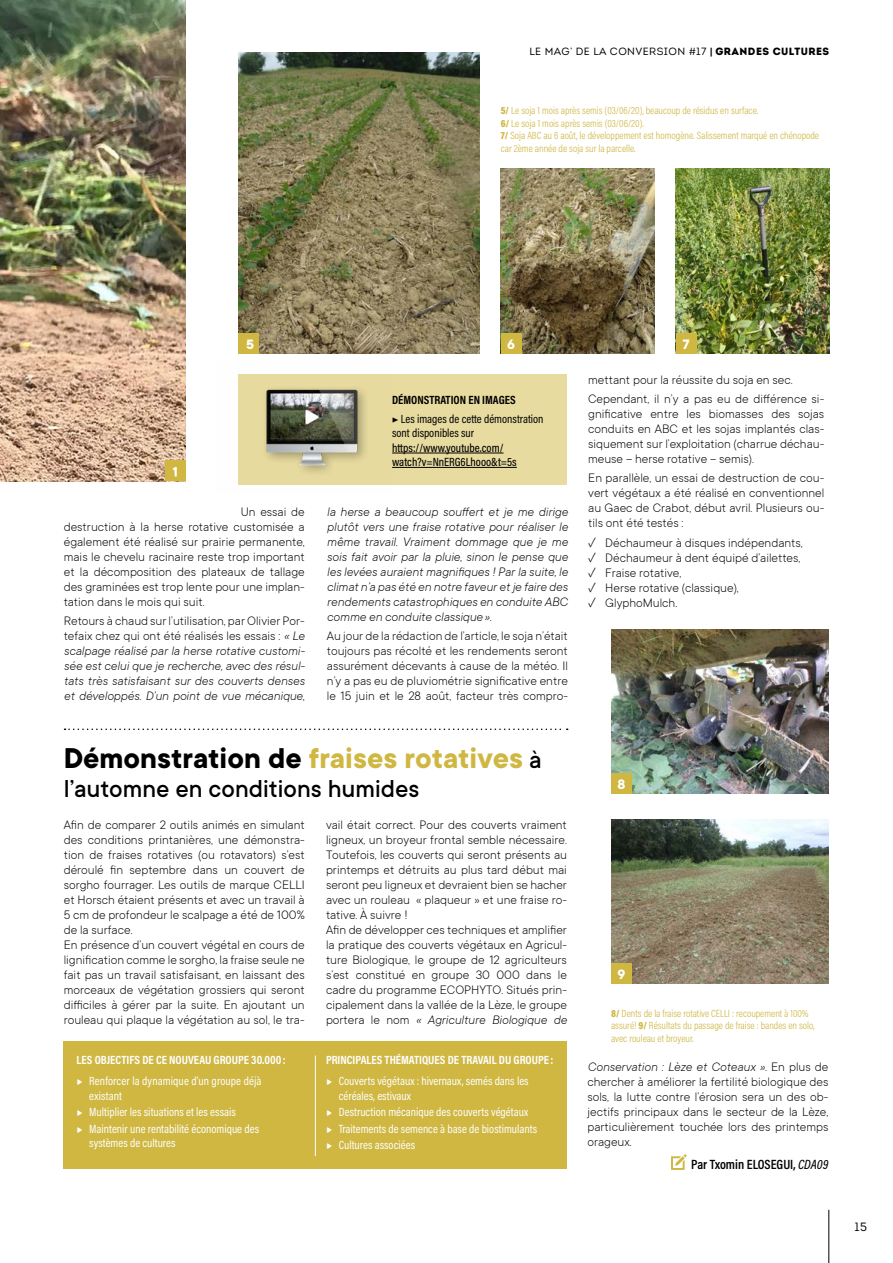
<style>
.page{position:relative;width:893px;height:1263px;background:#fff}
.page>*{position:absolute;margin:0;border:0;box-sizing:border-box;transform-origin:0 0}
.t1{font:700 31.5px "TT Commons";color:#cfb742}
.t2{font:500 27px "TT Commons";color:#000}
.t3{font:700 15px "TT Commons";color:#fff}
.t4{font:300 13.5px/15px "TT Commons";color:#000;text-align:justify}
.t5{font:italic 300 13.5px/15px "TT Commons";color:#000;text-align:justify}
.t6{font:600 13.5px "Acumin Pro Cond";color:#000}
.t7{font:12px/16.5px "Acumin Pro Cond";color:#fff}
.t8{font:700 12px/20.9px "Acumin Pro Cond";color:#fff}
.t9{font:12px/18.6px "Acumin Pro Cond";color:#000}
.t10{font:500 12px/14.4px "Acumin Pro Cond";color:#000}
.t11{font:12px "Intro Rust Book Base";color:#000}
.t12{font:300 10.5px/12.6px "Acumin Pro Cond";color:#cfb742}
.t13{font:10.5px "Intro Rust Book Base";letter-spacing:.04em;color:#000}
.s1{font-family:"Informative";font-weight:900}
.s2{font-family:"Intro Rust Base"}
.s3{font-weight:900}
.s4{font-family:"Acumin Pro Cond"}
.s5{font-weight:700}
.s6{font-weight:700;font-size:10.5px}
.s7{font-style:normal}
.s8{color:#000}
.s9{font-weight:500;font-size:27px;color:#000}
.s10{font-family:"Cera Round Basic";font-weight:400}
.s11{font-weight:400}
.s12{font-family:"Cera Round Basic"}
.s13{font-style:italic}
.s14{font-weight:500;font-style:italic}
</style>
<div class="page">
<div style="left:239px;top:374px;width:328px;height:111px;background:#e7dba0"></div>
<div style="left:64px;top:1041px;width:503px;height:128px;background:#cfb742"></div>
<img style="left:0;top:0;width:185px;height:481px">
<img style="left:611px;top:629px;width:217px;height:164px">
<img style="left:239px;top:53px;width:241px;height:300px">
<img style="left:501px;top:168px;width:153px;height:185px">
<img style="left:676px;top:168px;width:153px;height:185px">
<img style="left:611px;top:819px;width:217px;height:164px">
<hr style="left:828px;top:1210px;width:1px;height:53px;background:#000">
<svg style="left:671px;top:1154px;width:16px;height:16px"></svg>
<hr style="left:392px;top:453px;width:111px;height:1px;background:#000">
<hr style="left:392px;top:467px;width:125px;height:1px;background:#000">
<svg style="left:65px;top:728px;width:503px;height:2px"></svg>
<div style="left:165px;top:461px;width:20px;height:20px;background:#cfb742"></div>
<svg style="left:173px;top:467px;width:4px;height:9px"></svg>
<div style="left:239px;top:333px;width:20px;height:20px;background:#cfb742"></div>
<div style="left:501px;top:333px;width:21px;height:20px;background:#cfb742"></div>
<div style="left:676px;top:333px;width:20px;height:20px;background:#cfb742"></div>
<div style="left:611px;top:773px;width:21px;height:20px;background:#cfb742"></div>
<div style="left:611px;top:963px;width:21px;height:20px;background:#cfb742"></div>
<img style="left:238px;top:374px;width:155px;height:111px">
<hr style="left:315px;top:1055px;width:1px;height:101px;background:#fff">
<p class="t13" style="left:529px;top:45px;width:301px">LE MAG’ DE LA CONVERSION #17 <span class="s1">|</span> <span class="s2">GRANDES CULTURES</span></p>
<p class="t12" style="left:501px;top:104px;width:320px"><span class="s3">5/</span> Le soja 1 mois après semis (03/06/20), beaucoup de résidus en surface.<br><span class="s3">6/</span> Le soja 1 mois après semis (03/06/20).<br><span class="s3">7/</span> Soja ABC au 6 août, le développement est homogène. Salissement marqué en chénopode car 2ème année de soja sur la parcelle.</p>
<p class="t3" style="left:246px;top:336px;width:9px">5</p>
<p class="t3" style="left:507px;top:336px;width:9px">6</p>
<p class="t3" style="left:682px;top:336px;width:9px">7</p>
<p class="t4" style="left:588px;top:370px;width:238px;line-height:19.2px">mettant pour la réussite du soja en sec.<br>Cependant, il n’y a pas eu de différence si-</p>
<p class="t4" style="left:588px;top:406px;width:238px">gnificative entre les biomasses des sojas conduits en ABC et les sojas implantés clas&shy;siquement sur l’exploitation (charrue déchau&shy;meuse – herse rotative – semis).</p>
<p class="t4" style="left:588px;top:470px;width:238px">En parallèle, un essai de destruction de cou&shy;vert végétaux a été réalisé en conventionnel au Gaec de Crabot, début avril. Plusieurs ou&shy;tils ont été testés :</p>
<p class="t4" style="left:588px;top:535px;width:216px"><span class="s4">✓</span> Déchaumeur à disques indépendants,</p>
<p class="t4" style="left:588px;top:550px;width:214px"><span class="s4">✓</span> Déchaumeur à dent équipé d’ailettes,</p>
<p class="t4" style="left:588px;top:565px;width:95px"><span class="s4">✓</span> Fraise rotative,</p>
<p class="t4" style="left:588px;top:580px;width:152px"><span class="s4">✓</span> Herse rotative (classique),</p>
<p class="t4" style="left:588px;top:595px;width:91px"><span class="s4">✓</span> GlyphoMulch.</p>
<p class="t9" style="left:392px;top:391px;width:153px"><span class="s5">DÉMONSTRATION EN IMAGES<br></span><span class="s6">▶</span> Les images de cette démonstration</p>
<p class="t9" style="left:392px;top:424px;width:83px">sont disponibles sur</p>
<p class="t10" style="left:392px;top:440px;width:126px">https://www.youtube.com/ watch?v=NnERG6Lhooo&amp;t=5s</p>
<p class="t4" style="left:64px;top:504px;width:242px;text-indent:177px">Un essai de destruction à la herse rotative customisée a également été réalisé sur prairie permanente, mais le chevelu racinaire reste trop important et la décomposition des plateaux de tallage des graminées est trop lente pour une implan&shy;tation dans le mois qui suit.</p>
<p class="t5" style="left:64px;top:613px;width:243px"><span class="s7">Retours à chaud sur l’utilisation, par Olivier Por&shy;tefaix chez qui ont été réalisés les essais :</span> « Le scalpage réalisé par la herse rotative customi&shy;sée est celui que je recherche, avec des résul&shy;tats très satisfaisant sur des couverts denses et développés. D’un point de vue mécanique,</p>
<p class="t5" style="left:327px;top:504px;width:242px">la herse a beaucoup souffert et je me dirige plutôt vers une fraise rotative pour réaliser le même travail. Vraiment dommage que je me sois fait avoir par la pluie, sinon le pense que les levées auraient magnifiques ! Par la suite, le climat n’a pas été en notre faveur et je faire des rendements catastrophiques en conduite ABC comme en conduite classique »<span class="s7">.</span></p>
<p class="t4" style="left:327px;top:628px;width:242px">Au jour de la rédaction de l’article, le soja n’était toujours pas récolté et les rendements seront assurément décevants à cause de la météo. Il n’y a pas eu de pluviométrie significative entre le 15 juin et le 28 août, facteur très compro-</p>
<h1 class="t1" style="left:64px;top:741px;width:479px"><span class="s8">Démonstration de</span> fraises rotatives <span class="s9">à</span></h1>
<h2 class="t2" style="left:64px;top:773px;width:357px">l’automne en conditions humides</h2>
<p class="t4" style="left:64px;top:817px;width:242px;text-align:left">Afin de comparer 2 outils animés en simulant des conditions printanières, une démonstra&shy;tion de fraises rotatives (ou rotavators) s’est déroulé fin septembre dans un couvert de sorgho fourrager. Les outils de marque CELLI et Horsch étaient présents et avec un travail à 5 cm de profondeur le scalpage a été de 100% de la surface.<br>En présence d’un couvert végétal en cours de lignification comme le sorgho, la fraise seule ne fait pas un travail satisfaisant, en laissant des morceaux de végétation grossiers qui seront difficiles à gérer par la suite. En ajoutant un rouleau qui plaque la végétation au sol, le tra-</p>
<p class="t8" style="left:77px;top:1049px;width:211px">LES OBJECTIFS DE CE NOUVEAU GROUPE 30.000 : <span class="s10">▸</span> <span class="s11">Renforcer la dynamique d’un groupe déjà</span></p>
<p class="t7" style="left:77px;top:1087px;width:184px;text-indent:13px">existant<br><span class="s12">▸</span> Multiplier les situations et les essais<br><span class="s12">▸</span> Maintenir une rentabilité économique des</p>
<p class="t7" style="left:89px;top:1134px;width:88px">systèmes de cultures</p>
<p class="t4" style="left:326px;top:817px;width:242px;text-align:left">vail était correct. Pour des couverts vraiment ligneux, un broyeur frontal semble nécessaire.<br>Toutefois, les couverts qui seront présents au printemps et détruits au plus tard début mai seront peu ligneux et devraient bien se hacher avec un rouleau « plaqueur » et une fraise ro&shy;tative. À suivre !<br>Afin de développer ces techniques et amplifier la pratique des couverts végétaux en Agricul&shy;ture Biologique, le groupe de 12 agriculteurs s’est constitué en groupe 30 000 dans le cadre du programme ECOPHYTO. Situés prin&shy;cipalement dans la vallée de la Lèze, le groupe portera le nom <span class="s13">« Agriculture Biologique de</span></p>
<p class="t8" style="left:326px;top:1049px;width:229px">PRINCIPALES THÉMATIQUES DE TRAVAIL DU GROUPE : <span class="s10">▸</span> <span class="s11">Couverts végétaux : hivernaux, semés dans les</span></p>
<p class="t7" style="left:326px;top:1087px;width:213px;text-indent:13px">céréales, estivaux<br><span class="s12">▸</span> Destruction mécanique des couverts végétaux<br><span class="s12">▸</span> Traitements de semence à base de biostimulants <span class="s12">▸</span> Cultures associées</p>
<p class="t3" style="left:618px;top:776px;width:9px">8</p>
<p class="t3" style="left:618px;top:965px;width:9px">9</p>
<p class="t12" style="left:611px;top:1006px;width:205px"><span class="s3">8/</span> Dents de la fraise rotative CELLI : recoupement à 100% assuré! <span class="s3">9/</span> Résultats du passage de fraise : bandes en solo, avec rouleau et broyeur.</p>
<p class="t4" style="left:587px;top:1059px;width:242px"><span class="s13">Conservation : Lèze et Coteaux ».</span> En plus de chercher à améliorer la fertilité biologique des sols, la lutte contre l’érosion sera un des ob&shy;jectifs principaux dans le secteur de la Lèze, particulièrement touchée lors des printemps orageux.</p>
<p class="t6" style="left:691px;top:1155px;width:139px">Par Txomin ELOSEGUI, <span class="s14">CDA09</span></p>
<p class="t11" style="left:854px;top:1219px;width:14px">15</p>
</div>
